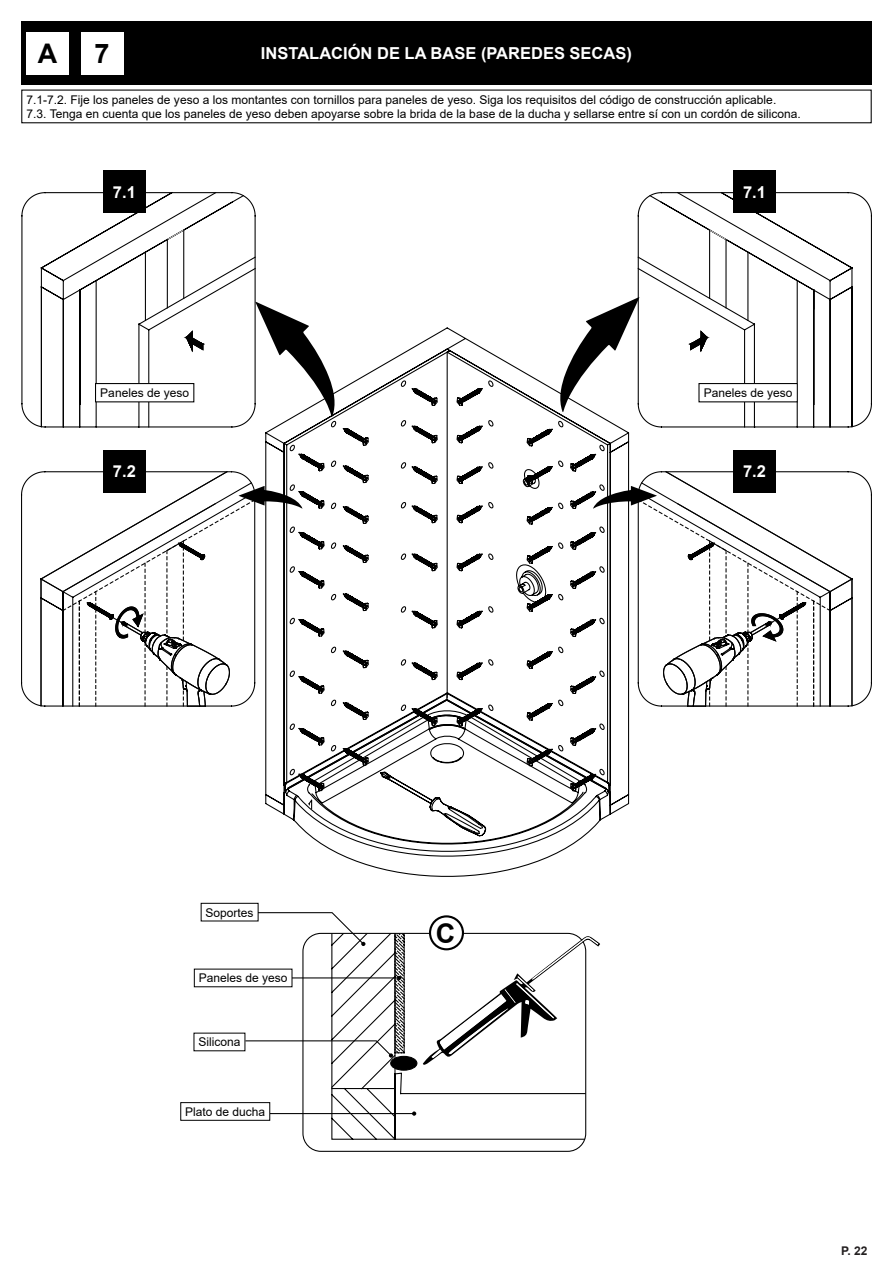
<style>
.page{position:relative;width:893px;height:1263px;background:#fff}
.page>*{position:absolute;margin:0;border:0;box-sizing:border-box;transform-origin:0 0}
.t1{font:700 27px "Arial";color:#000}
.t2{font:700 16.5px "Arial";color:#fff}
.t3{font:12px "Arial";color:#000}
.t4{font:700 12px "Arial";color:#231f20}
</style>
<div class="page">
<svg style="left:265px;top:327px;width:365px;height:487px"></svg>
<svg style="left:283px;top:793px;width:329px;height:84px"></svg>
<svg style="left:21px;top:192px;width:235px;height:236px"></svg>
<svg style="left:184px;top:329px;width:58px;height:25px"></svg>
<svg style="left:637px;top:192px;width:235px;height:236px"></svg>
<svg style="left:651px;top:329px;width:59px;height:25px"></svg>
<svg style="left:21px;top:471px;width:19px;height:235px"></svg>
<svg style="left:853px;top:471px;width:19px;height:235px"></svg>
<svg style="left:40px;top:470px;width:813px;height:323px"></svg>
<div style="left:96px;top:384px;width:98px;height:18px;background:#fff"></div>
<div style="left:95px;top:383px;width:99px;height:19px;border:1px solid #000"></div>
<div style="left:699px;top:384px;width:98px;height:18px;background:#fff"></div>
<div style="left:698px;top:383px;width:100px;height:19px;border:1px solid #000"></div>
<svg style="left:330px;top:933px;width:256px;height:208px"></svg>
<div style="left:391px;top:1056px;width:26px;height:14px;background:#000;border-radius:50%"></div>
<div style="left:390px;top:1056px;width:27px;height:15px;border:1px solid #000;border-radius:50%"></div>
<svg style="left:423px;top:935px;width:177px;height:130px"></svg>
<svg style="left:255px;top:301px;width:81px;height:116px"></svg>
<svg style="left:559px;top:297px;width:81px;height:115px"></svg>
<div style="left:430px;top:916px;width:33px;height:33px;background:#fff;border-radius:50%"></div>
<div style="left:429px;top:915px;width:35px;height:35px;border:2px solid #000;border-radius:50%"></div>
<hr style="left:266px;top:1113px;width:148px;height:1px;background:#000">
<svg style="left:412px;top:1111px;width:4px;height:5px"></svg>
<svg style="left:244px;top:912px;width:162px;height:146px"></svg>
<div style="left:194px;top:969px;width:98px;height:18px;background:#fff"></div>
<div style="left:201px;top:903px;width:57px;height:18px;background:#fff"></div>
<div style="left:201px;top:903px;width:58px;height:18px;border:1px solid #000"></div>
<div style="left:181px;top:1102px;width:89px;height:18px;background:#fff"></div>
<div style="left:180px;top:1102px;width:90px;height:19px;border:1px solid #000"></div>
<div style="left:21px;top:21px;width:851px;height:64px;background:#000"></div>
<div style="left:103px;top:171px;width:43px;height:42px;background:#000"></div>
<div style="left:733px;top:171px;width:43px;height:42px;background:#000"></div>
<div style="left:103px;top:450px;width:43px;height:42px;background:#000"></div>
<div style="left:733px;top:450px;width:43px;height:42px;background:#000"></div>
<div style="left:26px;top:32px;width:42px;height:42px;background:#fff"></div>
<div style="left:81px;top:32px;width:42px;height:42px;background:#fff"></div>
<p class="t1" style="left:38px;top:34px;width:21px">A</p>
<p class="t1" style="left:95px;top:34px;width:17px">7</p>
<p class="t2" style="left:261px;top:42px;width:372px">INSTALACIÓN DE LA BASE (PAREDES SECAS)</p>
<p class="t3" style="left:27px;top:91px;width:751px">7.1-7.2. Fije los paneles de yeso a los montantes con tornillos para paneles de yeso. Siga los requisitos del código de construcción aplicable.</p>
<p class="t3" style="left:27px;top:106px;width:776px">7.3. Tenga en cuenta que los paneles de yeso deben apoyarse sobre la brida de la base de la ducha y sellarse entre sí con un cordón de silicona.</p>
<p class="t2" style="left:113px;top:180px;width:24px">7.1</p>
<p class="t2" style="left:743px;top:180px;width:24px">7.1</p>
<p class="t3" style="left:100px;top:385px;width:90px">Paneles de yeso</p>
<p class="t3" style="left:704px;top:385px;width:90px">Paneles de yeso</p>
<p class="t2" style="left:113px;top:460px;width:24px">7.2</p>
<p class="t2" style="left:743px;top:460px;width:24px">7.2</p>
<p class="t3" style="left:206px;top:904px;width:50px">Soportes</p>
<p class="t3" style="left:199px;top:970px;width:90px">Paneles de yeso</p>
<p class="t3" style="left:198px;top:1034px;width:44px">Silicona</p>
<p class="t3" style="left:185px;top:1103px;width:82px">Plato de ducha</p>
<p class="t1" style="left:436px;top:914px;width:21px">C</p>
<p class="t4" style="left:841px;top:1242px;width:28px">P. 22</p>
</div>
